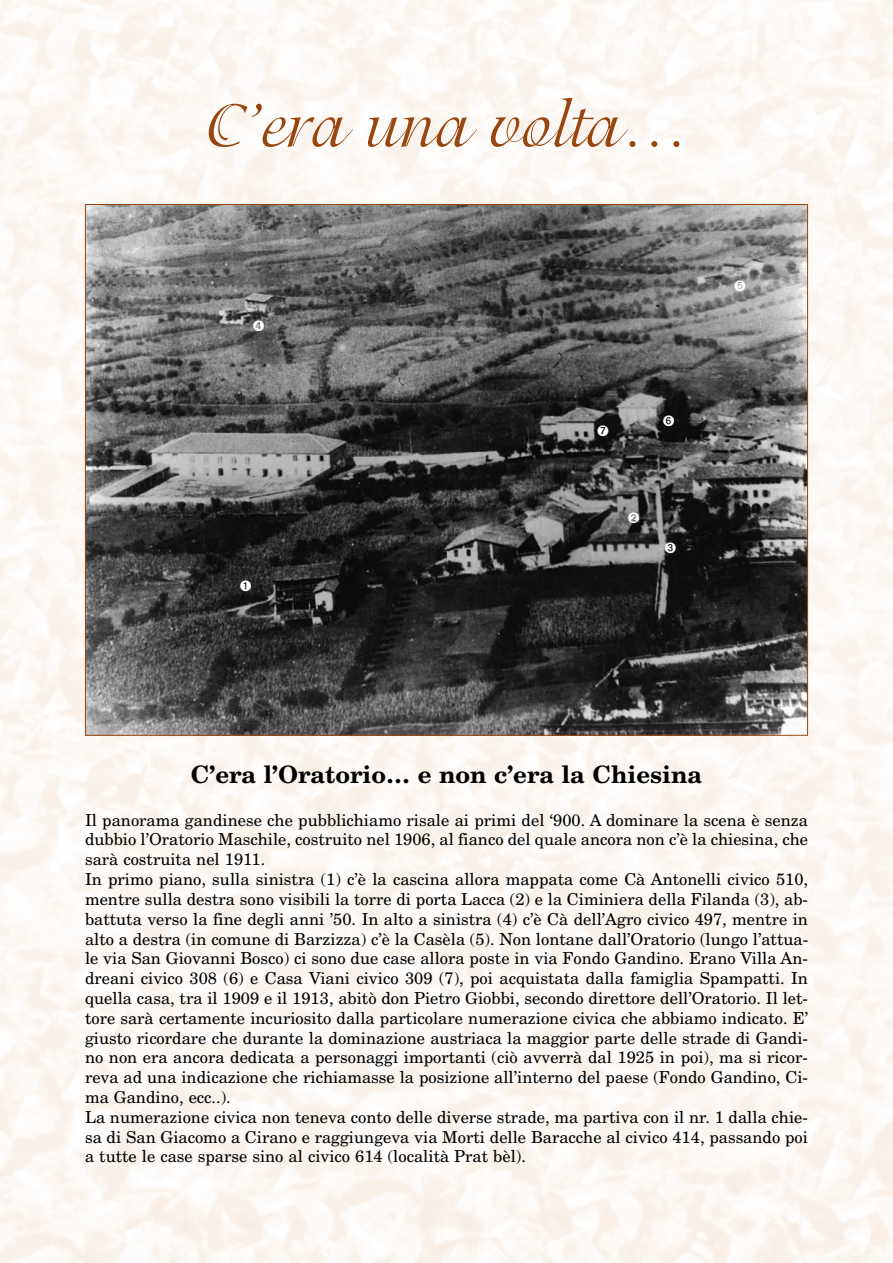
<style>
.page{position:relative;width:893px;height:1263px;background:#fff}
.page>*{position:absolute;margin:0;border:0;box-sizing:border-box;transform-origin:0 0}
.t1{font:66px "Isadora";color:#99460e}
.t2{font:700 24px "New Century Schlbk";color:#000}
.t3{font:16.5px/19.8px "New Century Schlbk";color:#000}
</style>
<div class="page">
<img style="left:87px;top:206px;width:719px;height:528px">
<svg style="left:240px;top:580px;width:11px;height:11px"></svg>
<svg style="left:628px;top:512px;width:11px;height:11px"></svg>
<svg style="left:665px;top:542px;width:11px;height:11px"></svg>
<svg style="left:253px;top:320px;width:11px;height:11px"></svg>
<svg style="left:734px;top:280px;width:11px;height:11px"></svg>
<svg style="left:663px;top:416px;width:11px;height:11px"></svg>
<svg style="left:598px;top:426px;width:10px;height:11px"></svg>
<h1 class="t1" style="left:206px;top:89px;width:483px">C’era una volta…</h1>
<h2 class="t2" style="left:191px;top:758px;width:513px">C’era l’Oratorio… e non c’era la Chiesina</h2>
<p class="t3" style="left:85px;top:809px;width:725px">Il panorama gandinese che pubblichiamo risale ai primi del ‘900. A dominare la scena è senza dubbio l’Oratorio Maschile, costruito nel 1906, al fianco del quale ancora non c’è la chiesina, che sarà costruita nel 1911.<br>In primo piano, sulla sinistra (1) c’è la cascina allora mappata come Cà Antonelli civico 510, mentre sulla destra sono visibili la torre di porta Lacca (2) e la Ciminiera della Filanda (3), ab&shy;battuta verso la fine degli anni ’50. In alto a sinistra (4) c’è Cà dell’Agro civico 497, mentre in alto a destra (in comune di Barzizza) c’è la Casèla (5). Non lontane dall’Oratorio (lungo l’attua&shy;le via San Giovanni Bosco) ci sono due case allora poste in via Fondo Gandino. Erano Villa An&shy;dreani civico 308 (6) e Casa Viani civico 309 (7), poi acquistata dalla famiglia Spampatti. In quella casa, tra il 1909 e il 1913, abitò don Pietro Giobbi, secondo direttore dell’Oratorio. Il let&shy;tore sarà certamente incuriosito dalla particolare numerazione civica che abbiamo indicato. E’ giusto ricordare che durante la dominazione austriaca la maggior parte delle strade di Gandi&shy;no non era ancora dedicata a personaggi importanti (ciò avverrà dal 1925 in poi), ma si ricor&shy;reva ad una indicazione che richiamasse la posizione all’interno del paese (Fondo Gandino, Ci&shy;ma Gandino, ecc..).<br>La numerazione civica non teneva conto delle diverse strade, ma partiva con il nr. 1 dalla chie&shy;sa di San Giacomo a Cirano e raggiungeva via Morti delle Baracche al civico 414, passando poi a tutte le case sparse sino al civico 614 (località Prat bèl).</p>
</div>
